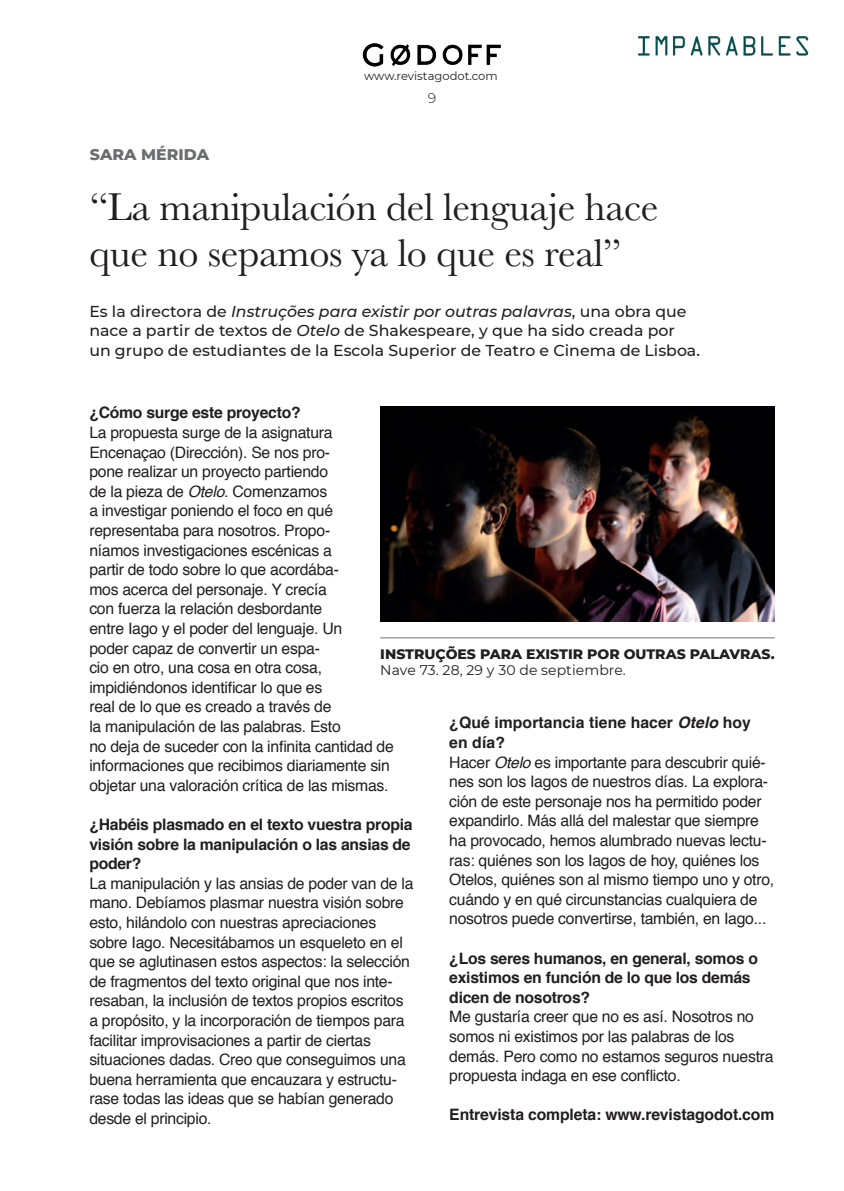
<style>
.page{position:relative;width:844px;height:1191px;background:#fff}
.page>*{position:absolute;margin:0;border:0;box-sizing:border-box;transform-origin:0 0}
.t1{font:40.25px "Baskerville";letter-spacing:-.01em;color:#231f20}
.t2{font:15.75px/19.6px "Helvetica";letter-spacing:-.015em;color:#231f20}
.t3{font:700 15.75px/19.6px "Helvetica";letter-spacing:-.015em;color:#231f20}
.t4{font:500 15.75px/19.6px "Montserrat";color:#231f20}
.t5{font:700 15.75px/19.6px "Helvetica";letter-spacing:.005em;color:#231f20}
.t6{font:800 15.75px "Montserrat";color:#6c6d70}
.t7{font:800 14px/15.8px "Montserrat";color:#231f20}
.t8{font:300 14px "Montserrat";color:#231f20}
.t9{font:11.55px "Montserrat";color:#231f20}
.s1{font-style:italic}
.s2{font-weight:400}
</style>
<div class="page">
<hr style="left:380px;top:637px;width:394px;height:1px;background:#939598">
<img style="left:637px;top:36px;width:172px;height:20px">
<img style="left:380px;top:406px;width:394px;height:216px">
<img style="left:363px;top:43px;width:138px;height:24px">
<p class="t6" style="left:90px;top:142px;width:121px">SARA MÉRIDA</p>
<p class="t9" style="left:364px;top:68px;width:135px">www.revistagodot.com</p>
<p class="t8" style="left:428px;top:88px;width:10px">9</p>
<p class="t1" style="left:89px;top:181px;width:570px">“La manipulación del lenguaje hace</p>
<p class="t1" style="left:89px;top:227px;width:533px">que no sepamos ya lo que es real”</p>
<p class="t4" style="left:89px;top:301px;width:612px">Es la directora de <span class="s1">Instruções para existir por outras palavras</span>, una obra que nace a partir de textos de <span class="s1">Otelo</span> de Shakespeare, y que ha sido creada por un grupo de estudiantes de la Escola Superior de Teatro e Cinema de Lisboa.</p>
<p class="t3" style="left:89px;top:403px;width:213px">¿Cómo surge este proyecto?</p>
<p class="t2" style="left:89px;top:423px;width:306px">La propuesta surge de la asignatura Encenaçao (Dirección). Se nos pro-<br>pone realizar un proyecto partiendo<br>de la pieza de <span class="s1">Otelo</span>. Comenzamos<br>a investigar poniendo el foco en qué representaba para nosotros. Propo-<br>níamos investigaciones escénicas a<br>partir de todo sobre lo que acordába-<br>mos acerca del personaje. Y crecía<br>con fuerza la relación desbordante<br>entre Iago y el poder del lenguaje. Un<br>poder capaz de convertir un espa-<br>cio en otro, una cosa en otra cosa, impidiéndonos identificar lo que es<br>real de lo que es creado a través de<br>la manipulación de las palabras. Esto<br>no deja de suceder con la infinita cantidad de informaciones que recibimos diariamente sin objetar una valoración crítica de las mismas.</p>
<p class="t3" style="left:89px;top:814px;width:325px">¿Habéis plasmado en el texto vuestra propia visión sobre la manipulación o las ansias de poder?</p>
<p class="t2" style="left:89px;top:874px;width:325px">La manipulación y las ansias de poder van de la mano. Debíamos plasmar nuestra visión sobre esto, hilándolo con nuestras apreciaciones sobre Iago. Necesitábamos un esqueleto en el que se aglutinasen estos aspectos: la selección de fragmentos del texto original que nos inte&shy;resaban, la inclusión de textos propios escritos a propósito, y la incorporación de tiempos para facilitar improvisaciones a partir de ciertas situaciones dadas. Creo que conseguimos una buena herramienta que encauzara y estructu&shy;rase todas las ideas que se habían generado desde el principio.</p>
<p class="t7" style="left:380px;top:645px;width:396px">INSTRUÇÕES PARA EXISTIR POR OUTRAS PALAVRAS.<br><span class="s2">Nave 73. 28, 29 y 30 de septiembre.</span></p>
<p class="t5" style="left:449px;top:713px;width:303px">¿Qué importancia tiene hacer <span class="s1">Otelo</span> hoy en día?</p>
<p class="t2" style="left:449px;top:752px;width:326px">Hacer <span class="s1">Otelo</span> es importante para descubrir quié&shy;nes son los Iagos de nuestros días. La explora&shy;ción de este personaje nos ha permitido poder expandirlo. Más allá del malestar que siempre ha provocado, hemos alumbrado nuevas lectu&shy;ras: quiénes son los Iagos de hoy, quiénes los Otelos, quiénes son al mismo tiempo uno y otro, cuándo y en qué circunstancias cualquiera de nosotros puede convertirse, también, en Iago...</p>
<p class="t3" style="left:449px;top:948px;width:310px">¿Los seres humanos, en general, somos o existimos en función de lo que los demás dicen de nosotros?</p>
<p class="t2" style="left:449px;top:1007px;width:326px">Me gustaría creer que no es así. Nosotros no somos ni existimos por las palabras de los demás. Pero como no estamos seguros nuestra propuesta indaga en ese conflicto.</p>
<p class="t3" style="left:449px;top:1105px;width:326px">Entrevista completa: www.revistagodot.com</p>
</div>
